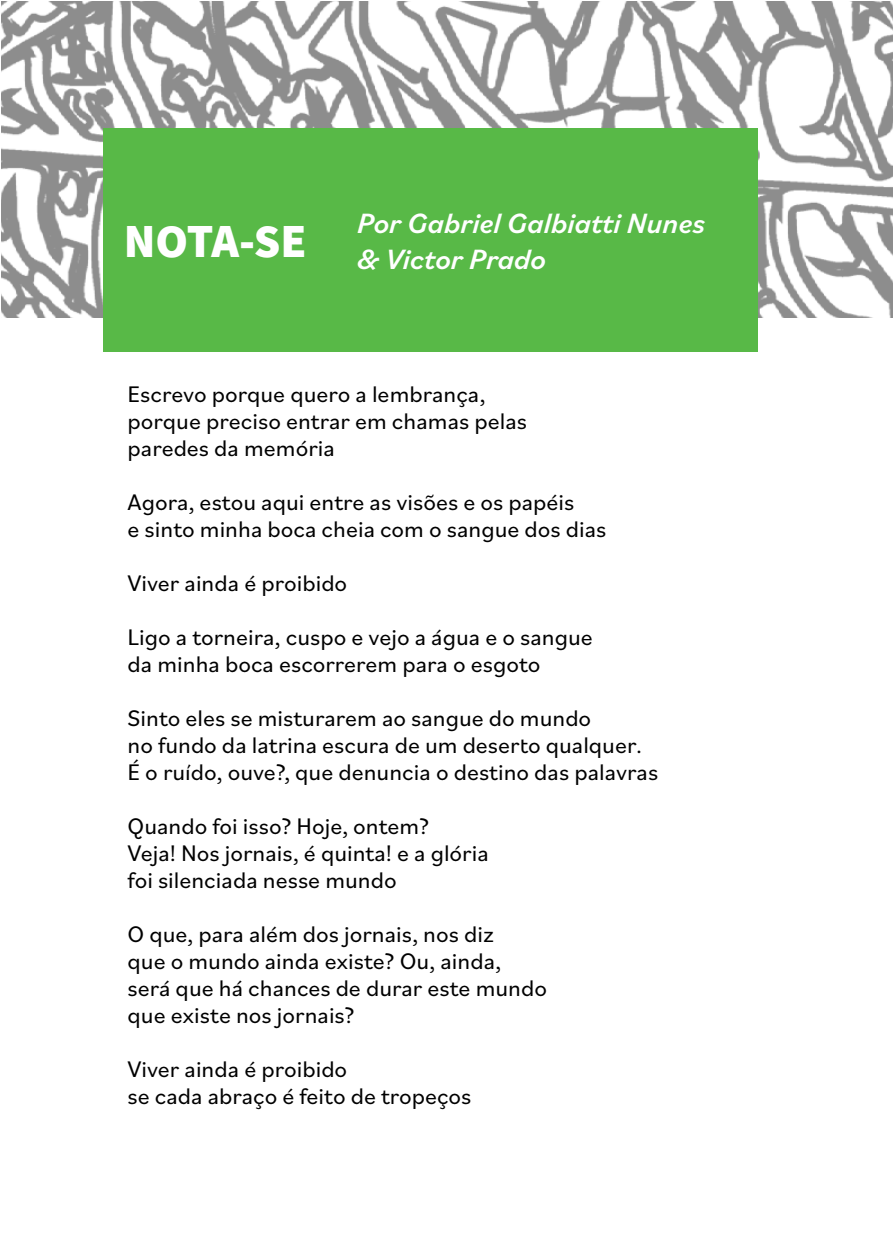
<style>
.page{position:relative;width:893px;height:1244px;background:#fff}
.page>*{position:absolute;margin:0;border:0;box-sizing:border-box;transform-origin:0 0}
.t1{font:900 47.25px "Source Sans Pro";letter-spacing:-.015em;color:#fff}
.t2{font:italic 500 29.25px "Bilo";color:#fff}
.prosa1{font:23.62px "Bilo";color:#000}
</style>
<div class="page">
<img style="left:1px;top:1px;width:892px;height:317px">
<div style="left:104px;top:128px;width:223px;height:223px;background:#58b947"></div>
<div style="left:325px;top:128px;width:432px;height:223px;background:#58b947"></div>
<p class="t1" style="left:124px;top:209px;width:184px">NOTA-SE</p>
<p class="t2" style="left:357px;top:203px;width:350px">Por Gabriel Galbiatti Nunes</p>
<p class="t2" style="left:357px;top:239px;width:190px">&amp; Victor Prado</p>
<p class="prosa1" style="left:128px;top:377px;width:359px">Escrevo porque quero a lembrança,</p>
<p class="prosa1" style="left:128px;top:404px;width:401px">porque preciso entrar em chamas pelas</p>
<p class="prosa1" style="left:128px;top:431px;width:209px">paredes da memória</p>
<p class="prosa1" style="left:128px;top:485px;width:448px">Agora, estou aqui entre as visões e os papéis</p>
<p class="prosa1" style="left:128px;top:512px;width:480px">e sinto minha boca cheia com o sangue dos dias</p>
<p class="prosa1" style="left:128px;top:566px;width:221px">Viver ainda é proibido</p>
<p class="prosa1" style="left:128px;top:620px;width:467px">Ligo a torneira, cuspo e vejo a água e o sangue</p>
<p class="prosa1" style="left:128px;top:647px;width:414px">da minha boca escorrerem para o esgoto</p>
<p class="prosa1" style="left:128px;top:701px;width:465px">Sinto eles se misturarem ao sangue do mundo</p>
<p class="prosa1" style="left:128px;top:728px;width:516px">no fundo da latrina escura de um deserto qualquer.</p>
<p class="prosa1" style="left:128px;top:755px;width:532px">É o ruído, ouve?, que denuncia o destino das palavras</p>
<p class="prosa1" style="left:128px;top:809px;width:303px">Quando foi isso? Hoje, ontem?</p>
<p class="prosa1" style="left:128px;top:836px;width:363px">Veja! Nos jornais, é quinta! e a glória</p>
<p class="prosa1" style="left:128px;top:863px;width:271px">foi silenciada nesse mundo</p>
<p class="prosa1" style="left:128px;top:917px;width:368px">O que, para além dos jornais, nos diz</p>
<p class="prosa1" style="left:128px;top:944px;width:375px">que o mundo ainda existe? Ou, ainda,</p>
<p class="prosa1" style="left:128px;top:971px;width:421px">será que há chances de durar este mundo</p>
<p class="prosa1" style="left:128px;top:998px;width:229px">que existe nos jornais?</p>
<p class="prosa1" style="left:128px;top:1052px;width:221px">Viver ainda é proibido</p>
<p class="prosa1" style="left:128px;top:1079px;width:345px">se cada abraço é feito de tropeços</p>
</div>
